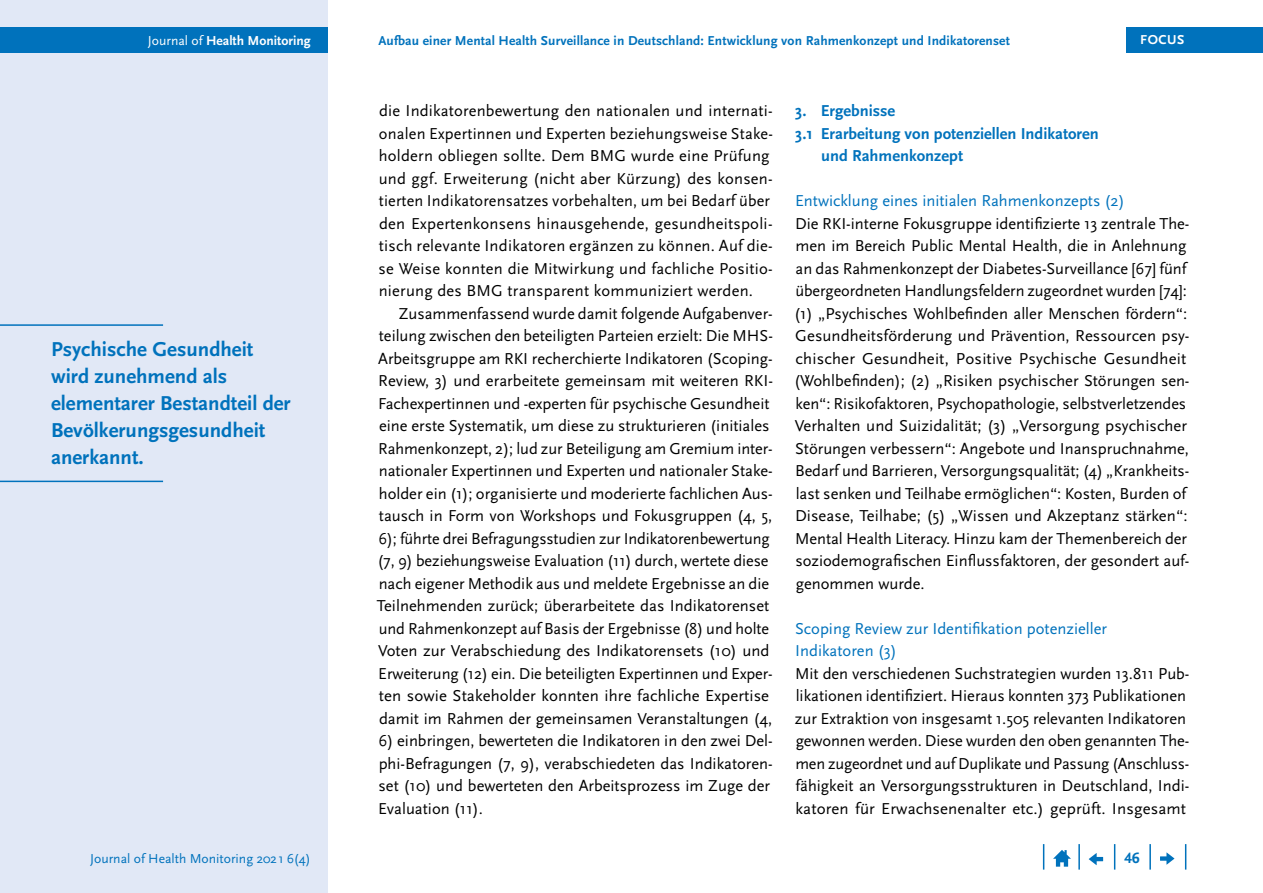
<style>
.page{position:relative;width:1263px;height:893px;background:#fff}
.page>*{position:absolute;margin:0;border:0;box-sizing:border-box;transform-origin:0 0}
.Zitat_Randspalte{font:700 21px/27px "Scala Sans Pro";color:#0072bc}
.Copy{font:16.5px/22.5px "Scala Sans Pro";color:#000}
.Copy_Einzug{font:16.5px/22.5px "Scala Sans Pro";color:#000}
.H4_reg_o_LZ{font:16.5px/22.5px "Scala Sans Pro";color:#0072bc}
.t1{font:700 16.5px/22.5px "Scala Sans Pro";color:#0072bc}
.t2{font:700 15.75px "Scala Sans Pro";color:#0072bc}
.t3{font:13.65px "Scala Sans Pro";color:#0072bc}
.t4{font:700 13.65px "Scala Sans Pro";color:#fff}
.t5{font:700 13.5px "Scala Sans Pro";letter-spacing:.01em;color:#0072bc}
.t6{font:700 13.5px "Scala Sans Pro";letter-spacing:.04em;color:#fff}
.s1{font-weight:400}
</style>
<div class="page">
<div style="left:0;top:0;width:327px;height:893px;background:#e1e8f6"></div>
<div style="left:0;top:28px;width:327px;height:25px;background:#0072bc"></div>
<svg style="left:1185px;top:844px;width:1px;height:26px"></svg>
<hr style="left:1149px;top:844px;width:2px;height:26px;background:#0072bc">
<svg style="left:1114px;top:844px;width:1px;height:26px"></svg>
<hr style="left:1078px;top:844px;width:2px;height:26px;background:#0072bc">
<svg style="left:1043px;top:844px;width:1px;height:26px"></svg>
<svg style="left:1053px;top:850px;width:18px;height:17px"></svg>
<svg style="left:1089px;top:853px;width:14px;height:12px"></svg>
<svg style="left:1160px;top:852px;width:14px;height:13px"></svg>
<div style="left:1126px;top:28px;width:137px;height:25px;background:#0072bc"></div>
<hr style="left:0;top:324px;width:163px;height:2px;background:#0072bc">
<hr style="left:0;top:481px;width:163px;height:1px;background:#0072bc">
<p class="t4" style="left:148px;top:33px;width:164px"><span class="s1">Journal of</span> Health Monitoring</p>
<p class="t5" style="left:378px;top:33px;width:633px">Aufbau einer Mental Health Surveillance in Deutschland: Entwicklung von Rahmenkonzept und Indikatorenset</p>
<p class="t6" style="left:1140px;top:32px;width:46px">FOCUS</p>
<p class="Zitat_Randspalte" style="left:51px;top:335px;width:241px">Psychische Gesundheit wird zunehmend als elementarer Bestandteil der<br>Bevölkerungsgesundheit anerkannt.</p>
<p class="Copy" style="left:379px;top:99px;width:396px">die Indikatorenbewertung den nationalen und internati&shy;onalen Expertinnen und Experten beziehungsweise Stake&shy;holdern obliegen sollte. Dem BMG wurde eine Prüfung und ggf. Erweiterung (nicht aber Kürzung) des konsen&shy;tierten Indikatorensatzes vorbehalten, um bei Bedarf über den Expertenkonsens hinausgehende, gesundheitspoli&shy;tisch relevante Indikatoren ergänzen zu können. Auf die&shy;se Weise konnten die Mitwirkung und fachliche Positio&shy;nierung des BMG transparent kommuniziert werden.</p>
<p class="Copy_Einzug" style="left:377px;top:302px;width:398px;text-indent:22px">Zusammenfassend wurde damit folgende Aufgabenver&shy;teilung zwischen den beteiligten Parteien erzielt: Die MHS-Arbeitsgruppe am RKI recherchierte Indikatoren (Scoping-Review, 3) und erarbeitete gemeinsam mit weiteren RKI-Fachexpertinnen und -experten für psychische Gesundheit eine erste Systematik, um diese zu strukturieren (initiales Rahmenkonzept, 2); lud zur Beteiligung am Gremium inter&shy;nationaler Expertinnen und Experten und nationaler Stake&shy;holder ein (1); organisierte und moderierte fachlichen Aus&shy;tausch in Form von Workshops und Fokusgruppen (4, 5, 6); führte drei Befragungsstudien zur Indikatorenbewertung (7, 9) beziehungsweise Evaluation (11) durch, wertete diese nach eigener Methodik aus und meldete Ergebnisse an die Teilnehmenden zurück; überarbeitete das Indikatorenset und Rahmenkonzept auf Basis der Ergebnisse (8) und holte Voten zur Verabschiedung des Indikatorensets (10) und Erweiterung (12) ein. Die beteiligten Expertinnen und Exper&shy;ten sowie Stakeholder konnten ihre fachliche Expertise damit im Rahmen der gemeinsamen Veranstaltungen (4,</p>
<p class="Copy_Einzug" style="left:378px;top:729px;width:396px">6) einbringen, bewerteten die Indikatoren in den zwei Del&shy;phi-Befragungen (7, 9), verabschiedeten das Indikatoren&shy;set (10) und bewerteten den Arbeitsprozess im Zuge der Evaluation (11).</p>
<h3 class="t1" style="left:795px;top:99px;width:102px">3. Ergebnisse</h3>
<h4 class="t1" style="left:821px;top:122px;width:279px;text-indent:-26px">3.1 Erarbeitung von potenziellen Indikatoren und Rahmenkonzept</h4>
<p class="H4_reg_o_LZ" style="left:795px;top:189px;width:331px">Entwicklung eines initialen Rahmenkonzepts (2)</p>
<p class="Copy" style="left:794px;top:212px;width:397px">Die RKI-interne Fokusgruppe identifizierte 13 zentrale The&shy;men im Bereich Public Mental Health, die in Anlehnung an das Rahmenkonzept der Diabetes-Surveillance [67] fünf übergeordneten Handlungsfeldern zugeordnet wurden [74]: (1) „Psychisches Wohlbefinden aller Menschen fördern“:<br>Gesundheitsförderung und Prävention, Ressourcen psy&shy;chischer Gesundheit, Positive Psychische Gesundheit (Wohlbefinden); (2) „Risiken psychischer Störungen sen&shy;ken“: Risikofaktoren, Psychopathologie, selbstverletzendes Verhalten und Suizidalität; (3) „Versorgung psychischer Störungen verbessern“: Angebote und Inanspruchnahme, Bedarf und Barrieren, Versorgungsqualität; (4) „Krankheits&shy;last senken und Teilhabe ermöglichen“: Kosten, Burden of Disease, Teilhabe; (5) „Wissen und Akzeptanz stärken“:<br>Mental Health Literacy. Hinzu kam der Themenbereich der soziodemografischen Einflussfaktoren, der gesondert auf&shy;genommen wurde.</p>
<p class="H4_reg_o_LZ" style="left:795px;top:617px;width:313px">Scoping Review zur Identifikation potenzieller<br>Indikatoren (3)</p>
<p class="Copy" style="left:795px;top:662px;width:396px">Mit den verschiedenen Suchstrategien wurden 13.811 Pub&shy;likationen identifiziert. Hieraus konnten 373 Publikationen zur Extraktion von insgesamt 1.505 relevanten Indikatoren gewonnen werden. Diese wurden den oben genannten The&shy;men zugeordnet und auf Duplikate und Passung (Anschluss&shy;fähigkeit an Versorgungsstrukturen in Deutschland, Indi&shy;katoren für Erwachsenenalter etc.) geprüft. Insgesamt</p>
<p class="t3" style="left:90px;top:850px;width:222px">Journal of Health Monitoring 2021 6(4)</p>
<p class="t2" style="left:1124px;top:849px;width:17px">46</p>
</div>
